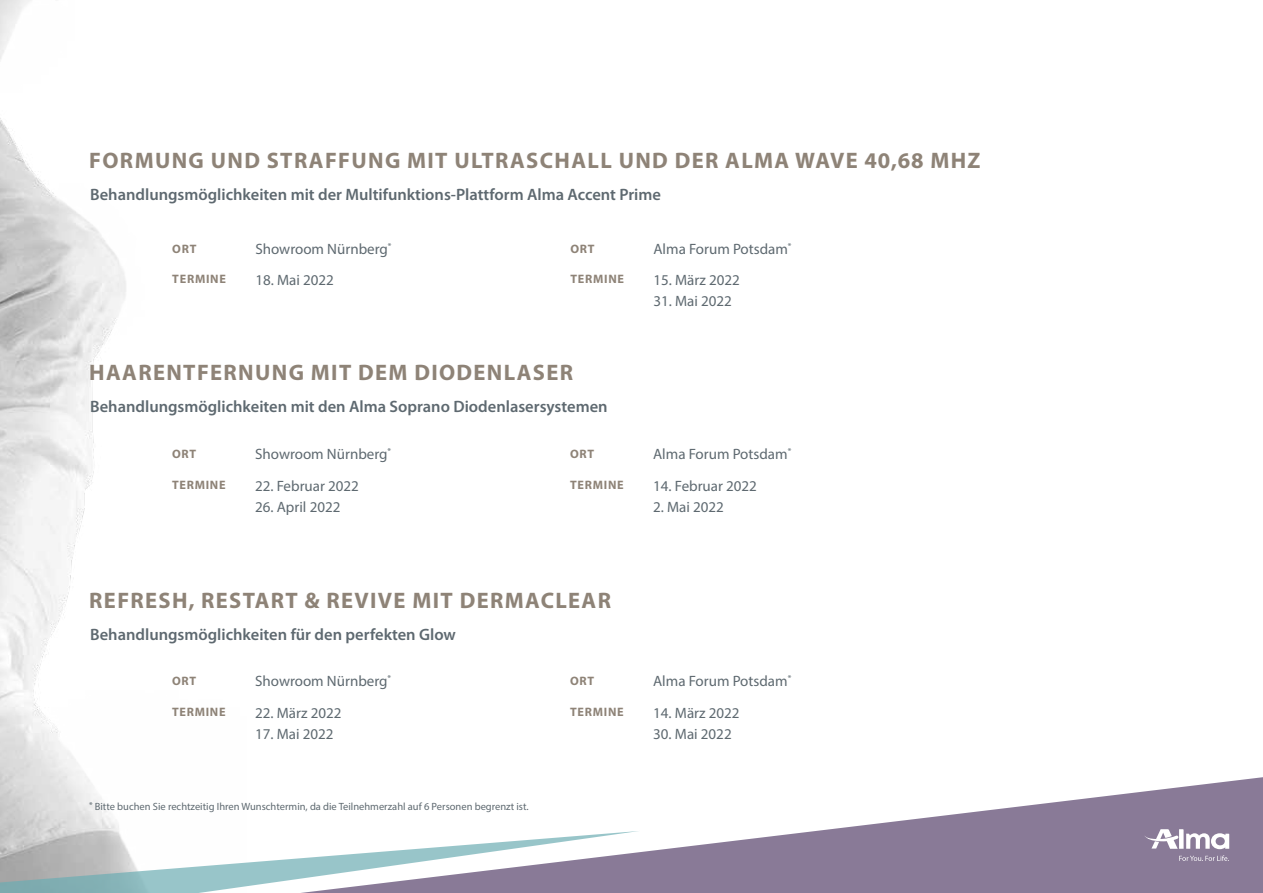
<style>
.page{position:relative;width:1263px;height:893px;background:#fff}
.page>*{position:absolute;margin:0;border:0;box-sizing:border-box;transform-origin:0 0}
.t1{font:700 22.5px "Myriad Pro";letter-spacing:.06em;color:#8e8377}
.t2{font:600 16.5px "Myriad Pro";color:#5e6970}
.t3{font:15px "Myriad Pro";color:#5e6970}
.t4{font:700 12.3px "Myriad Pro";letter-spacing:.06em;color:#8e8377}
.t5{font:10.5px "Myriad Pro";color:#5e6970}
</style>
<div class="page">
<img style="left:0;top:0;width:126px;height:769px">
<svg style="left:0;top:769px;width:1263px;height:124px"></svg>
<svg style="left:1144px;top:829px;width:85px;height:20px"></svg>
<svg style="left:1179px;top:855px;width:50px;height:6px"></svg>
<h1 class="t1" style="left:89px;top:146px;width:893px">FORMUNG UND STRAFFUNG MIT ULTRASCHALL UND DER ALMA WAVE 40,68 MHZ</h1>
<p class="t2" style="left:90px;top:184px;width:572px">Behandlungsmöglichkeiten mit der Multifunktions-Plattform Alma Accent Prime</p>
<p class="t3" style="left:255px;top:239px;width:138px">Showroom Nürnberg<sup>*</sup></p>
<p class="t3" style="left:653px;top:239px;width:140px">Alma Forum Potsdam<sup>*</sup></p>
<p class="t3" style="left:255px;top:271px;width:80px">18. Mai 2022</p>
<p class="t3" style="left:653px;top:271px;width:88px">15. März 2022</p>
<p class="t3" style="left:653px;top:292px;width:80px">31. Mai 2022</p>
<p class="t4" style="left:172px;top:240px;width:26px">ORT</p>
<p class="t4" style="left:570px;top:240px;width:26px">ORT</p>
<p class="t4" style="left:172px;top:271px;width:55px">TERMINE</p>
<p class="t4" style="left:570px;top:271px;width:55px">TERMINE</p>
<h1 class="t1" style="left:89px;top:358px;width:485px">HAARENTFERNUNG MIT DEM DIODENLASER</h1>
<p class="t2" style="left:90px;top:396px;width:519px">Behandlungsmöglichkeiten mit den Alma Soprano Diodenlasersystemen</p>
<p class="t3" style="left:255px;top:445px;width:138px">Showroom Nürnberg<sup>*</sup></p>
<p class="t3" style="left:653px;top:445px;width:140px">Alma Forum Potsdam<sup>*</sup></p>
<p class="t3" style="left:255px;top:477px;width:105px">22. Februar 2022</p>
<p class="t3" style="left:255px;top:498px;width:87px">26. April 2022</p>
<p class="t4" style="left:172px;top:446px;width:26px">ORT</p>
<p class="t4" style="left:570px;top:446px;width:26px">ORT</p>
<p class="t4" style="left:172px;top:477px;width:55px">TERMINE</p>
<p class="t4" style="left:570px;top:477px;width:55px">TERMINE</p>
<p class="t3" style="left:653px;top:477px;width:105px">14. Februar 2022</p>
<p class="t3" style="left:653px;top:498px;width:72px">2. Mai 2022</p>
<h1 class="t1" style="left:89px;top:586px;width:523px">REFRESH, RESTART &amp; REVIVE MIT DERMACLEAR</h1>
<p class="t2" style="left:90px;top:624px;width:367px">Behandlungsmöglichkeiten für den perfekten Glow</p>
<p class="t3" style="left:255px;top:672px;width:138px">Showroom Nürnberg<sup>*</sup></p>
<p class="t3" style="left:653px;top:672px;width:140px">Alma Forum Potsdam<sup>*</sup></p>
<p class="t3" style="left:255px;top:703px;width:88px">22. März 2022</p>
<p class="t3" style="left:255px;top:724px;width:80px">17. Mai 2022</p>
<p class="t4" style="left:172px;top:673px;width:26px">ORT</p>
<p class="t4" style="left:570px;top:673px;width:26px">ORT</p>
<p class="t4" style="left:172px;top:704px;width:55px">TERMINE</p>
<p class="t4" style="left:570px;top:704px;width:55px">TERMINE</p>
<p class="t3" style="left:653px;top:703px;width:88px">14. März 2022</p>
<p class="t3" style="left:653px;top:724px;width:80px">30. Mai 2022</p>
<p class="t5" style="left:89px;top:800px;width:441px"><sup>*</sup> Bitte buchen Sie rechtzeitig Ihren Wunschtermin, da die Teilnehmerzahl auf 6 Personen begrenzt ist.</p>
</div>
